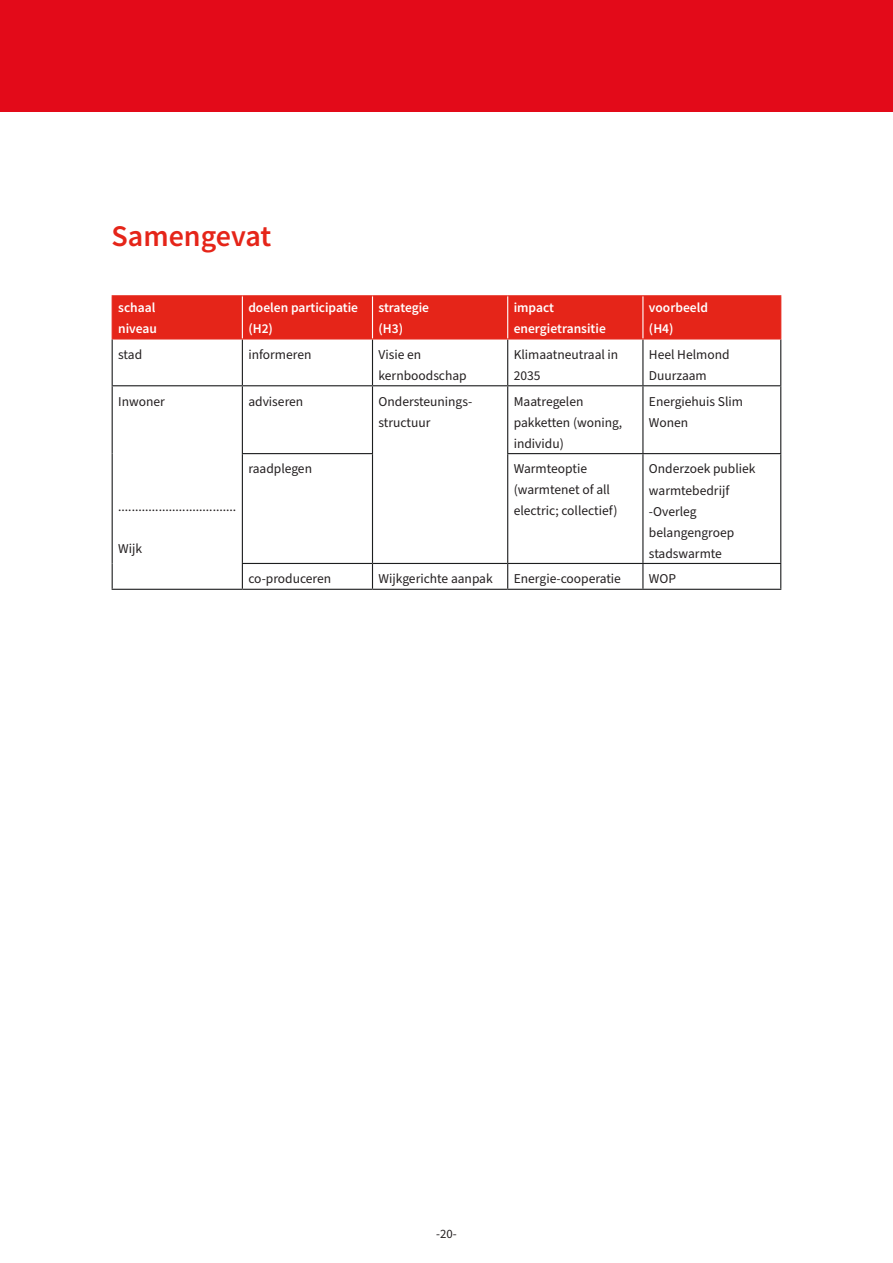
<style>
.page{position:relative;width:893px;height:1263px;background:#fff}
.page>*{position:absolute;margin:0;border:0;box-sizing:border-box;transform-origin:0 0}
.kop{font:600 30px "Source Sans Pro";color:#e52519}
.platte_tekst_nieuw{font:13.5px/21px "Source Sans Pro";color:#231f20}
.platte_tekst_nieuw-2{font:600 13.5px/21px "Source Sans Pro";color:#fff}
.t1{font:12.75px "Source Sans Pro";color:#231f20}
</style>
<div class="page">
<div style="left:0;top:0;width:893px;height:112px;background:#e30a19"></div>
<div style="left:113px;top:296px;width:667px;height:42px;background:#e52519"></div>
<hr style="left:112px;top:296px;width:1px;height:42px;background:#e52519">
<hr style="left:780px;top:296px;width:1px;height:42px;background:#e52519">
<hr style="left:242px;top:339px;width:1px;height:46px;background:#1d1e1f">
<hr style="left:372px;top:339px;width:1px;height:46px;background:#1d1e1f">
<hr style="left:507px;top:339px;width:1px;height:46px;background:#1d1e1f">
<hr style="left:642px;top:339px;width:1px;height:46px;background:#1d1e1f">
<hr style="left:780px;top:339px;width:1px;height:46px;background:#1d1e1f">
<hr style="left:112px;top:385px;width:130px;height:1px;background:#1d1e1f">
<hr style="left:112px;top:386px;width:1px;height:68px;background:#1d1e1f">
<hr style="left:242px;top:385px;width:130px;height:1px;background:#1d1e1f">
<hr style="left:242px;top:386px;width:1px;height:67px;background:#1d1e1f">
<hr style="left:372px;top:385px;width:136px;height:1px;background:#1d1e1f">
<hr style="left:372px;top:386px;width:1px;height:67px;background:#1d1e1f">
<hr style="left:508px;top:385px;width:135px;height:1px;background:#1d1e1f">
<hr style="left:507px;top:386px;width:1px;height:67px;background:#1d1e1f">
<hr style="left:643px;top:385px;width:138px;height:1px;background:#1d1e1f">
<hr style="left:642px;top:386px;width:1px;height:67px;background:#1d1e1f">
<hr style="left:780px;top:386px;width:1px;height:67px;background:#1d1e1f">
<hr style="left:112px;top:454px;width:1px;height:109px;background:#1d1e1f">
<hr style="left:242px;top:453px;width:131px;height:1px;background:#1d1e1f">
<hr style="left:242px;top:454px;width:1px;height:109px;background:#1d1e1f">
<hr style="left:372px;top:454px;width:1px;height:109px;background:#1d1e1f">
<hr style="left:507px;top:453px;width:136px;height:1px;background:#1d1e1f">
<hr style="left:507px;top:454px;width:1px;height:109px;background:#1d1e1f">
<hr style="left:643px;top:453px;width:138px;height:1px;background:#1d1e1f">
<hr style="left:642px;top:454px;width:1px;height:109px;background:#1d1e1f">
<hr style="left:780px;top:454px;width:1px;height:109px;background:#1d1e1f">
<svg style="left:112px;top:563px;width:1px;height:26px"></svg>
<hr style="left:242px;top:563px;width:130px;height:1px;background:#1d1e1f">
<svg style="left:242px;top:564px;width:1px;height:25px"></svg>
<hr style="left:372px;top:563px;width:136px;height:1px;background:#1d1e1f">
<svg style="left:372px;top:564px;width:1px;height:25px"></svg>
<hr style="left:508px;top:563px;width:135px;height:1px;background:#1d1e1f">
<svg style="left:507px;top:564px;width:1px;height:25px"></svg>
<hr style="left:643px;top:563px;width:138px;height:1px;background:#1d1e1f">
<svg style="left:642px;top:564px;width:1px;height:25px"></svg>
<svg style="left:780px;top:564px;width:1px;height:25px"></svg>
<hr style="left:112px;top:589px;width:130px;height:1px;background:#1d1e1f">
<hr style="left:242px;top:589px;width:130px;height:1px;background:#1d1e1f">
<hr style="left:372px;top:589px;width:136px;height:1px;background:#1d1e1f">
<hr style="left:508px;top:589px;width:135px;height:1px;background:#1d1e1f">
<hr style="left:643px;top:589px;width:138px;height:1px;background:#1d1e1f">
<hr style="left:112px;top:295px;width:130px;height:1px;background:#e52519">
<hr style="left:242px;top:295px;width:130px;height:1px;background:#e52519">
<hr style="left:372px;top:295px;width:136px;height:1px;background:#e52519">
<hr style="left:508px;top:295px;width:135px;height:1px;background:#e52519">
<hr style="left:643px;top:295px;width:138px;height:1px;background:#e52519">
<hr style="left:112px;top:338px;width:130px;height:1px;background:#e52519">
<hr style="left:242px;top:338px;width:130px;height:1px;background:#e52519">
<hr style="left:372px;top:338px;width:136px;height:1px;background:#e52519">
<hr style="left:508px;top:338px;width:135px;height:1px;background:#e52519">
<hr style="left:643px;top:338px;width:138px;height:1px;background:#e52519">
<hr style="left:112px;top:339px;width:1px;height:46px;background:#1d1e1f">
<hr style="left:242px;top:296px;width:1px;height:42px;background:#fff">
<hr style="left:372px;top:296px;width:1px;height:42px;background:#fff">
<hr style="left:507px;top:296px;width:1px;height:42px;background:#fff">
<hr style="left:642px;top:296px;width:1px;height:42px;background:#fff">
<h1 class="kop" style="left:112px;top:216px;width:161px">Samengevat</h1>
<p class="platte_tekst_nieuw-2" style="left:118px;top:297px;width:39px">schaal</p>
<p class="platte_tekst_nieuw-2" style="left:118px;top:318px;width:40px">niveau</p>
<p class="platte_tekst_nieuw-2" style="left:248px;top:297px;width:111px">doelen participatie (H2)</p>
<p class="platte_tekst_nieuw-2" style="left:378px;top:297px;width:52px">strategie</p>
<p class="platte_tekst_nieuw-2" style="left:378px;top:318px;width:26px">(H3)</p>
<p class="platte_tekst_nieuw-2" style="left:514px;top:297px;width:94px">impact energietransitie</p>
<p class="platte_tekst_nieuw-2" style="left:649px;top:297px;width:61px">voorbeeld</p>
<p class="platte_tekst_nieuw-2" style="left:649px;top:318px;width:26px">(H4)</p>
<p class="platte_tekst_nieuw" style="left:118px;top:344px;width:25px">stad</p>
<p class="platte_tekst_nieuw" style="left:248px;top:344px;width:65px">informeren</p>
<p class="platte_tekst_nieuw" style="left:378px;top:344px;width:90px">Visie en kernboodschap</p>
<p class="platte_tekst_nieuw" style="left:514px;top:344px;width:106px">Klimaatneutraal in<br>2035</p>
<p class="platte_tekst_nieuw" style="left:649px;top:344px;width:82px">Heel Helmond<br>Duurzaam</p>
<p class="platte_tekst_nieuw" style="left:118px;top:391px;width:48px">Inwoner</p>
<p class="platte_tekst_nieuw" style="left:248px;top:391px;width:56px">adviseren</p>
<p class="platte_tekst_nieuw" style="left:378px;top:391px;width:95px">Ondersteunings&shy;structuur</p>
<p class="platte_tekst_nieuw" style="left:514px;top:391px;width:110px">Maatregelen pakketten (woning, individu)</p>
<p class="platte_tekst_nieuw" style="left:649px;top:391px;width:96px">Energiehuis Slim<br>Wonen</p>
<p class="platte_tekst_nieuw" style="left:248px;top:459px;width:65px">raadplegen</p>
<p class="platte_tekst_nieuw" style="left:514px;top:459px;width:75px">Warmteoptie</p>
<p class="platte_tekst_nieuw" style="left:514px;top:480px;width:105px">(warmtenet of all electric; collectief)</p>
<p class="platte_tekst_nieuw" style="left:649px;top:459px;width:108px">Onderzoek publiek warmtebedrijf -Overleg belangengroep stadswarmte</p>
<p class="platte_tekst_nieuw" style="left:118px;top:496px;width:120px">...................................</p>
<p class="platte_tekst_nieuw" style="left:118px;top:538px;width:25px">Wijk</p>
<p class="platte_tekst_nieuw" style="left:248px;top:569px;width:84px">co-produceren</p>
<p class="platte_tekst_nieuw" style="left:378px;top:569px;width:116px">Wijkgerichte aanpak</p>
<p class="platte_tekst_nieuw" style="left:514px;top:569px;width:109px">Energie-cooperatie</p>
<p class="platte_tekst_nieuw" style="left:649px;top:569px;width:29px">WOP</p>
<p class="t1" style="left:436px;top:1225px;width:22px">-20-</p>
</div>
